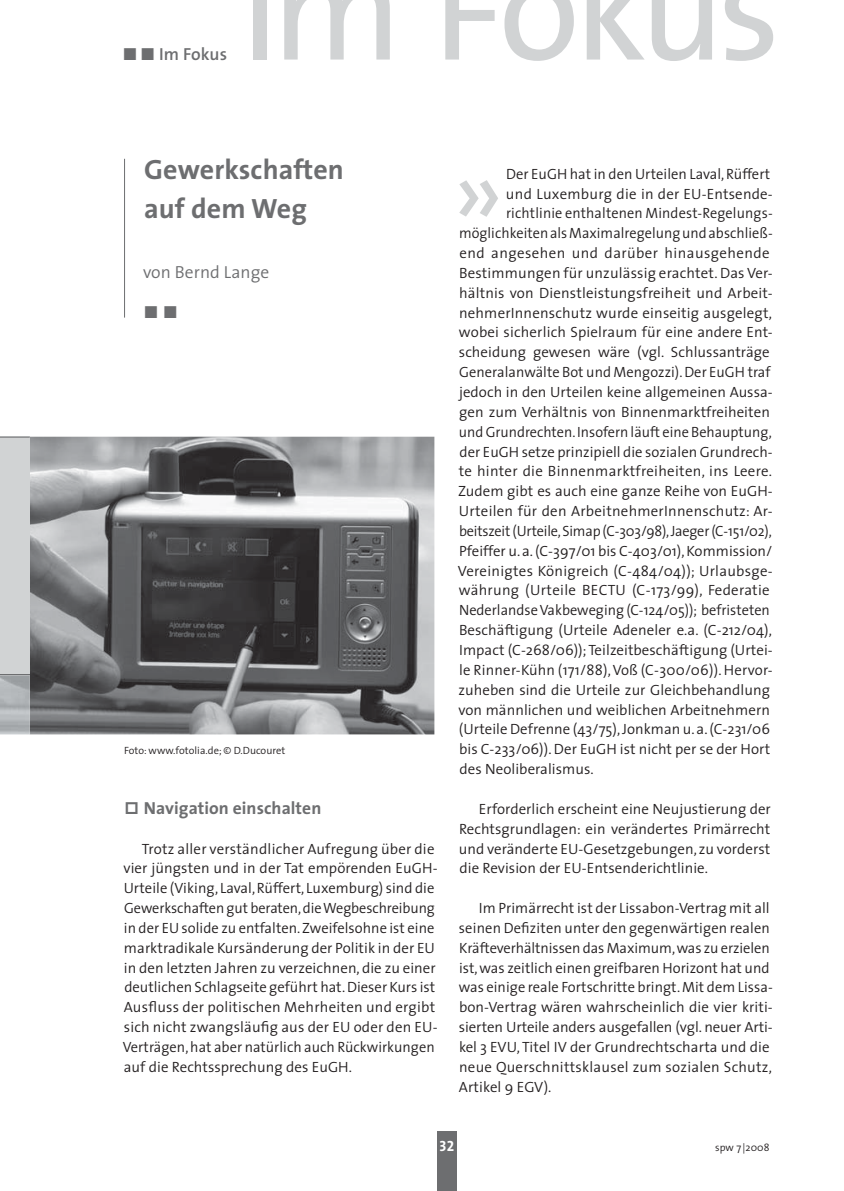
<style>
.page{position:relative;width:844px;height:1191px;background:#fff}
.page>*{position:absolute;margin:0;border:0;box-sizing:border-box;transform-origin:0 0}
.t1{font:101.5px "The Sans";color:#d1d3d4}
.t2{font:700 28px/39.7px "The Sans";letter-spacing:.005em;color:#6d6e70}
.t3{font:700 17.5px "The Sans";letter-spacing:.005em;color:#6d6e70}
.t4{font:300 17.5px "The Sans";letter-spacing:.005em;color:#6d6e70}
.t5{font:600 17.5px "The Sans";letter-spacing:.005em;color:#6d6e70}
.t6{font:17.5px "The Sans Bold Expert";color:#6d6e70}
.t7{font:300 14.88px/19.8px "The Sans";letter-spacing:.005em;color:#231f20}
.t8{font:300 14.88px "The Sans";letter-spacing:.005em;color:#231f20;scale:.96 1}
.t9{font:300 14.88px "The Sans";letter-spacing:.03em;color:#231f20}
.t10{font:14.88px "The Sans Bold Caps";color:#fff}
.t11{font:300 10.5px "The Sans";letter-spacing:.005em;color:#231f20}
.s1{font-family:"The Sans Bold Expert";font-weight:400}
</style>
<div class="page">
<img style="left:30px;top:437px;width:404px;height:297px">
<div style="left:437px;top:1131px;width:19px;height:60px;background:#6d6e70"></div>
<div style="left:0;top:437px;width:30px;height:238px;background:#d1d3d4"></div>
<hr style="left:0;top:437px;width:30px;height:1px;background:#6d6e70">
<hr style="left:0;top:674px;width:30px;height:1px;background:#6d6e70">
<div style="left:252px;top:0;width:14px;height:60px;background:#d1d3d4"></div>
<svg style="left:284px;top:0;width:106px;height:60px"></svg>
<svg style="left:445px;top:0;width:49px;height:60px"></svg>
<svg style="left:504px;top:0;width:69px;height:61px"></svg>
<svg style="left:586px;top:0;width:58px;height:60px"></svg>
<svg style="left:651px;top:0;width:60px;height:61px"></svg>
<svg style="left:725px;top:0;width:48px;height:61px"></svg>
<hr style="left:124px;top:159px;width:1px;height:158px;background:#6d6e70">
<img style="left:0;top:676px;width:30px;height:58px">
<hr style="left:0;top:675px;width:30px;height:1px;background:#b2b4b6">
<p class="t5" style="left:122px;top:47px;width:106px"><span class="s1">ó ó</span> Im Fokus</p>
<h2 class="t2" style="left:144px;top:152px;width:201px">Gewerkschaften auf dem Weg</h2>
<p class="t4" style="left:143px;top:266px;width:128px">von Bernd Lange</p>
<p class="t6" style="left:144px;top:301px;width:36px">ó ó</p>
<p class="t11" style="left:124px;top:747px;width:163px">Foto: www.fotolia.de; © D.Ducouret</p>
<p class="t3" style="left:124px;top:801px;width:199px"><span class="s1">ò</span> Navigation einschalten</p>
<p class="t7" style="left:123px;top:840px;width:316px;text-indent:19px">Trotz aller verständlicher Aufregung über die vier jüngsten und in der Tat empörenden EuGH-Urteile (Viking, Laval, Rüffert, Luxemburg) sind die Gewerkschaften gut beraten, die Wegbeschreibung in der EU solide zu entfalten. Zweifelsohne ist eine marktradikale Kursänderung der Politik in der EU in den letzten Jahren zu verzeichnen, die zu einer deutlichen Schlagseite geführt hat. Dieser Kurs ist Ausfluss der politischen Mehrheiten und ergibt sich nicht zwangsläufig aus der EU oder den EU-Verträgen, hat aber natür lich auch Rückwirkungen auf die Rechtssprechung des EuGH.</p>
<p class="t7" style="left:506px;top:165px;width:265px">Der EuGH hat in den Urteilen Laval, Rüffert</p>
<p class="t7" style="left:506px;top:185px;width:268px">und Luxemburg die in der EU-Entsende-</p>
<p class="t8" style="left:506px;top:208px;width:279px">richtlinie enthaltenen Mindest-Regelungs-</p>
<p class="t8" style="left:459px;top:228px;width:328px">möglichkeiten als Maximalregelung und abschließ-</p>
<p class="t9" style="left:459px;top:248px;width:311px">end angesehen und darüber hinausgehende</p>
<p class="t7" style="left:459px;top:264px;width:315px">Be stim mungen für unzulässig erachtet. Das Ver-</p>
<p class="t7" style="left:459px;top:284px;width:315px">hältnis von Dienstleistungsfreiheit und Arbeit-</p>
<p class="t7" style="left:459px;top:304px;width:314px">nehmerInnenschutz wurde einseitig ausgelegt,</p>
<p class="t7" style="left:458px;top:324px;width:315px">wobei sicherlich Spielraum für eine andere Ent-</p>
<p class="t7" style="left:459px;top:344px;width:312px">scheidung gewesen wäre (vgl. Schlussanträge</p>
<p class="t7" style="left:459px;top:364px;width:313px">Generalanwälte Bot und Mengozzi). Der EuGH traf</p>
<p class="t7" style="left:459px;top:383px;width:315px">jedoch in den Urteilen keine allgemeinen Aussa-</p>
<p class="t7" style="left:459px;top:403px;width:312px">gen zum Verhältnis von Binnenmarktfreiheiten</p>
<p class="t8" style="left:459px;top:426px;width:327px">und Grundrechten. Insofern läuft eine Behauptung,</p>
<p class="t7" style="left:459px;top:443px;width:315px">der EuGH setze prinzipiell die sozialen Grundrech-</p>
<p class="t7" style="left:458px;top:463px;width:315px">te hinter die Binnenmarktfreiheiten, ins Leere.</p>
<p class="t7" style="left:458px;top:483px;width:316px">Zudem gibt es auch eine ganze Reihe von EuGH-</p>
<p class="t7" style="left:458px;top:503px;width:315px">Urteilen für den ArbeitnehmerInnenschutz: Ar-</p>
<p class="t8" style="left:459px;top:525px;width:327px">beitszeit (Urteile, Simap (C-303/98), Jaeger (C-151/02),</p>
<p class="t7" style="left:459px;top:542px;width:315px">Pfeiffer u. a. (C-397/01 bis C-403/01), Kommission/</p>
<p class="t7" style="left:458px;top:562px;width:316px">Vereinigtes Königreich (C-484/04)); Urlaubsge-</p>
<p class="t7" style="left:458px;top:582px;width:312px">währung (Urteile BECTU (C-173/99), Federatie</p>
<p class="t7" style="left:459px;top:602px;width:312px">Nederlandse Vakbeweging (C-124/05)); befristeten</p>
<p class="t7" style="left:459px;top:622px;width:314px">Beschäftigung (Urteile Adeneler e.a. (C-212/04),</p>
<p class="t7" style="left:459px;top:641px;width:315px">Impact (C-268/06)); Teilzeitbeschäftigung (Urtei-</p>
<p class="t7" style="left:459px;top:661px;width:315px">le Rinner-Kühn (171/88), Voß (C-300/06)). Hervor-</p>
<p class="t7" style="left:458px;top:681px;width:313px">zuheben sind die Urteile zur Gleichbehandlung</p>
<p class="t7" style="left:458px;top:701px;width:313px">von männlichen und weiblichen Arbeitnehmern</p>
<p class="t7" style="left:458px;top:721px;width:312px">(Urteile Defrenne (43/75), Jonkman u. a. (C-231/06</p>
<p class="t7" style="left:459px;top:741px;width:312px">bis C-233/06)). Der EuGH ist nicht per se der Hort</p>
<p class="t7" style="left:459px;top:760px;width:136px">des Neoliberalismus.</p>
<p class="t7" style="left:459px;top:800px;width:313px;text-align:justify;text-indent:20px">Erforderlich erscheint eine Neujustierung der Rechtsgrundlagen: ein verändertes Primärrecht und veränderte EU-Gesetzgebungen, zu vorderst die Revision der EU-Entsenderichtlinie.</p>
<p class="t7" style="left:458px;top:899px;width:315px;text-indent:20px">Im Primärrecht ist der Lissabon-Vertrag mit all seinen Defiziten unter den gegenwärtigen realen Kräfteverhältnissen das Maximum, was zu erzielen ist, was zeitlich einen greifbaren Horizont hat und was einige reale Fortschritte bringt. Mit dem Lissa&shy;bon-Vertrag wären wahrscheinlich die vier kriti&shy;sierten Urteile anders ausgefallen (vgl. neuer Arti&shy;kel 3 EVU, Titel IV der Grundrechtscharta und die neue Querschnittsklausel zum sozialen Schutz, Artikel 9 EGV).</p>
<h1 class="t1" style="left:452px;top:151px;width:53px">»</h1>
<p class="t10" style="left:439px;top:1137px;width:16px">32</p>
<p class="t11" style="left:715px;top:1144px;width:56px">spw 7 |2008</p>
</div>
